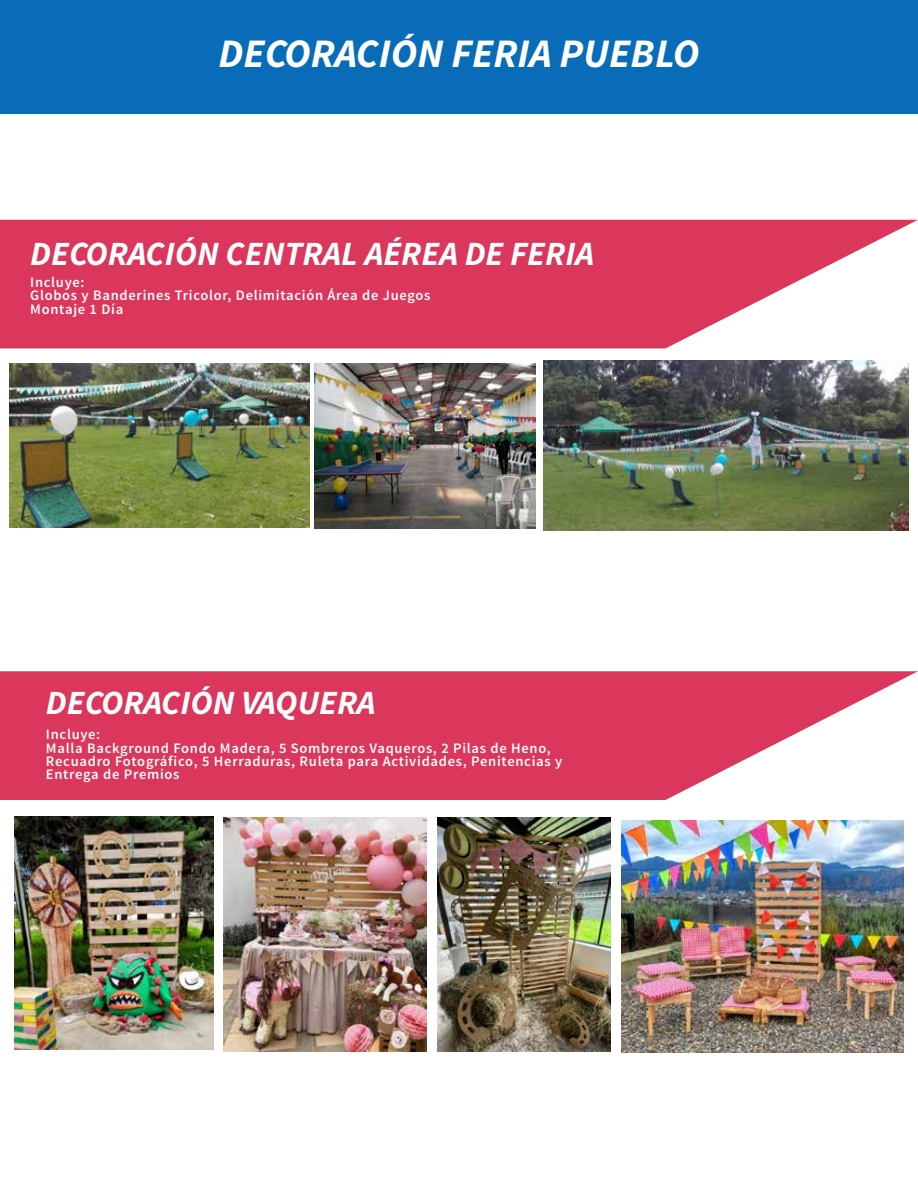
<style>
.page{position:relative;width:918px;height:1188px;background:#fff}
.page>*{position:absolute;margin:0;border:0;box-sizing:border-box;transform-origin:0 0}
.t1{font:italic 700 40.5px "Source Sans Pro";color:#fff}
.t2{font:italic 700 33.9px "Source Sans Pro";color:#fff}
.t3{font:600 14.55px/13.4px "Source Sans Pro";letter-spacing:.05em;color:#fff}
</style>
<div class="page">
<div style="left:0;top:0;width:918px;height:113px;background:#096cb9"></div>
<img style="left:10px;top:363px;width:299px;height:165px">
<img style="left:543px;top:361px;width:365px;height:169px">
<img style="left:315px;top:363px;width:221px;height:166px">
<svg style="left:0;top:671px;width:918px;height:129px;background:#e05171"></svg>
<img style="left:437px;top:818px;width:174px;height:233px">
<img style="left:14px;top:817px;width:199px;height:233px">
<img style="left:223px;top:818px;width:203px;height:233px">
<img style="left:622px;top:820px;width:282px;height:232px">
<svg style="left:0;top:220px;width:918px;height:128px;background:#df5171"></svg>
<h1 class="t1" style="left:218px;top:28px;width:483px">DECORACIÓN FERIA PUEBLO</h1>
<h2 class="t2" style="left:30px;top:232px;width:565px">DECORACIÓN CENTRAL AÉREA DE FERIA</h2>
<p class="t3" style="left:30px;top:276px;width:401px">Incluye:<br>Globos y Banderines Tricolor, Delimitación Área de Juegos<br>Montaje 1 Día</p>
<h2 class="t2" style="left:46px;top:682px;width:331px">DECORACIÓN VAQUERA</h2>
<p class="t3" style="left:46px;top:728px;width:518px">Incluye:<br>Malla Background Fondo Madera, 5 Sombreros Vaqueros, 2 Pilas de Heno, Recuadro Fotográfico, 5 Herraduras, Ruleta para Actividades, Penitencias y Entrega de Premios</p>
</div>
